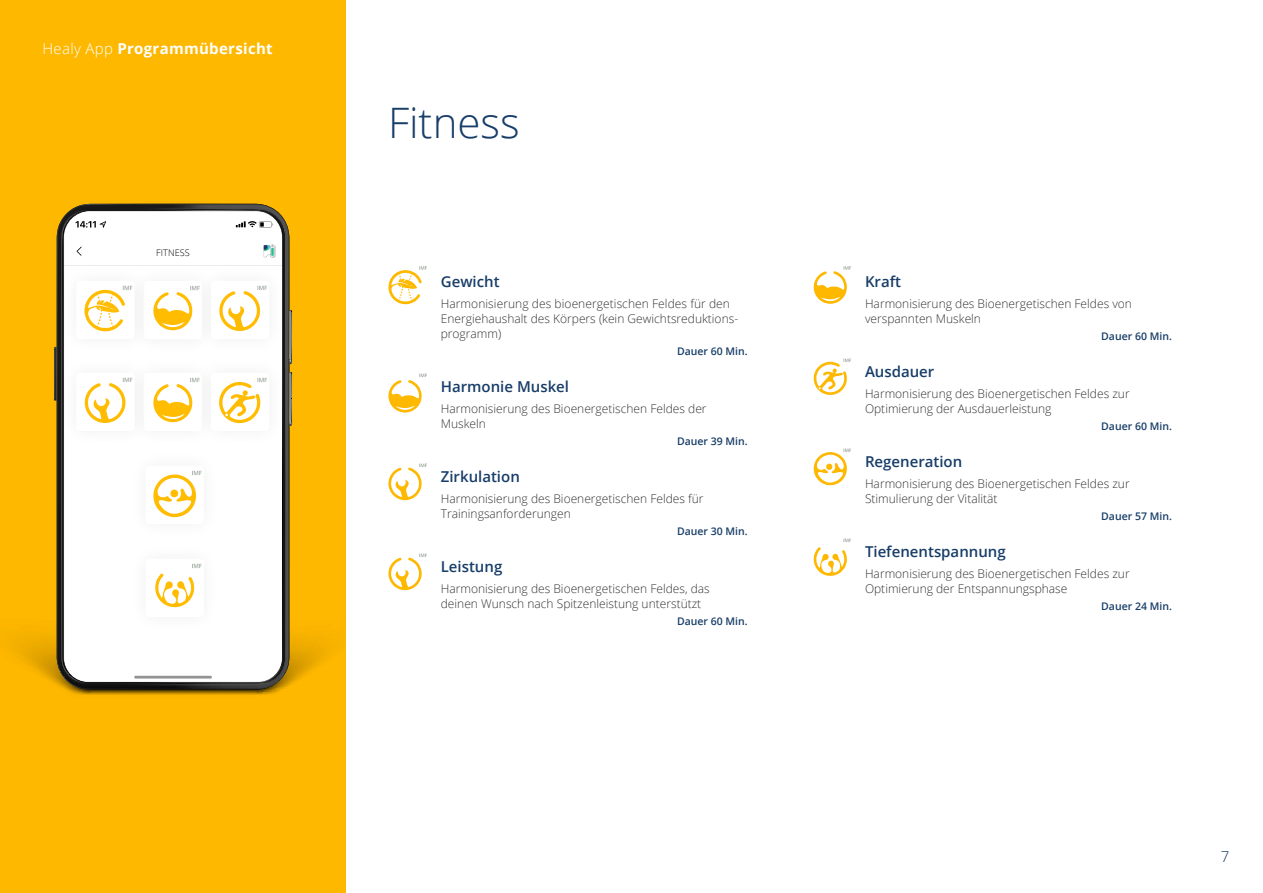
<style>
.page{position:relative;width:1263px;height:893px;background:#fff}
.page>*{position:absolute;margin:0;border:0;box-sizing:border-box;transform-origin:0 0}
.t1{font:300 42px "Open Sans";color:#173d68}
.t2{font:600 15px "Open Sans";color:#173d68}
.t3{font:700 15px "Open Sans";letter-spacing:.02em;color:#fff}
.t4{font:300 15px "Open Sans";color:#173d68}
.t5{font:300 12px/15px "Open Sans";color:#333}
.t6{font:600 10.5px "Open Sans";color:#173d68}
.t7{font:300 9.15px "Open Sans";letter-spacing:.01em;color:#000}
.s1{font-weight:300}
</style>
<div class="page">
<div style="left:0;top:0;width:345px;height:893px;background:#feb800"></div>
<svg style="left:15px;top:603px;width:314px;height:93px"></svg>
<svg style="left:57px;top:204px;width:232px;height:485px"></svg>
<div style="left:64px;top:211px;width:218px;height:471px;background:#fff;border-radius:25px"></div>
<svg style="left:77px;top:247px;width:5px;height:9px"></svg>
<svg style="left:76px;top:221px;width:30px;height:7px"></svg>
<svg style="left:236px;top:221px;width:37px;height:7px"></svg>
<svg style="left:264px;top:245px;width:11px;height:12px"></svg>
<svg style="left:157px;top:292px;width:31px;height:38px"></svg>
<svg style="left:157px;top:384px;width:31px;height:38px"></svg>
<img style="left:54px;top:362px;width:103px;height:92px">
<div style="left:76px;top:373px;width:59px;height:58px;background:#fff;border-radius:4px"></div>
<svg style="left:85px;top:378px;width:47px;height:45px"></svg>
<img style="left:188px;top:362px;width:104px;height:92px">
<div style="left:211px;top:373px;width:58px;height:58px;background:#fff;border-radius:4px"></div>
<svg style="left:219px;top:378px;width:48px;height:46px"></svg>
<img style="left:54px;top:258px;width:103px;height:104px">
<div style="left:76px;top:281px;width:59px;height:58px;background:#fff;border-radius:4px"></div>
<svg style="left:84px;top:286px;width:48px;height:46px"></svg>
<img style="left:188px;top:258px;width:104px;height:104px">
<div style="left:211px;top:281px;width:58px;height:58px;background:#fff;border-radius:4px"></div>
<svg style="left:219px;top:286px;width:48px;height:45px"></svg>
<img style="left:123px;top:443px;width:104px;height:11px">
<svg style="left:153px;top:471px;width:49px;height:46px"></svg>
<svg style="left:155px;top:574px;width:39px;height:33px"></svg>
<svg style="left:192px;top:564px;width:10px;height:4px"></svg>
<hr style="left:134px;top:676px;width:78px;height:3px;background:#939393">
<svg style="left:388px;top:266px;width:39px;height:38px"></svg>
<svg style="left:388px;top:374px;width:39px;height:38px"></svg>
<svg style="left:388px;top:464px;width:39px;height:36px"></svg>
<svg style="left:388px;top:554px;width:39px;height:36px"></svg>
<svg style="left:814px;top:266px;width:37px;height:38px"></svg>
<svg style="left:813px;top:359px;width:38px;height:36px"></svg>
<svg style="left:813px;top:449px;width:38px;height:36px"></svg>
<svg style="left:813px;top:539px;width:38px;height:37px"></svg>
<p class="t3" style="left:43px;top:38px;width:232px"><span class="s1">Healy App</span> Programmübersicht</p>
<p class="t7" style="left:156px;top:246px;width:35px">FITNESS</p>
<h1 class="t1" style="left:388px;top:94px;width:133px">Fitness</h1>
<p class="t2" style="left:441px;top:271px;width:60px">Gewicht</p>
<p class="t5" style="left:441px;top:295px;width:298px">Harmonisierung des bioenergetischen Feldes für den<br>Energiehaushalt des Körpers (kein Gewichtsreduktions&shy;programm)</p>
<p class="t6" style="left:677px;top:344px;width:72px">Dauer 60 Min.</p>
<p class="t2" style="left:441px;top:376px;width:130px">Harmonie Muskel</p>
<p class="t5" style="left:441px;top:400px;width:267px">Harmonisierung des Bioenergetischen Feldes der<br>Muskeln</p>
<p class="t6" style="left:677px;top:434px;width:72px">Dauer 39 Min.</p>
<p class="t2" style="left:441px;top:466px;width:81px">Zirkulation</p>
<p class="t5" style="left:441px;top:490px;width:264px">Harmonisierung des Bioenergetischen Feldes für<br>Trainingsanforderungen</p>
<p class="t6" style="left:677px;top:524px;width:72px">Dauer 30 Min.</p>
<p class="t2" style="left:441px;top:556px;width:63px">Leistung</p>
<p class="t5" style="left:441px;top:580px;width:271px">Harmonisierung des Bioenergetischen Feldes, das deinen Wunsch nach Spitzenleistung unterstützt</p>
<p class="t6" style="left:677px;top:614px;width:72px">Dauer 60 Min.</p>
<p class="t2" style="left:865px;top:271px;width:38px">Kraft</p>
<p class="t5" style="left:865px;top:295px;width:268px">Harmonisierung des Bioenergetischen Feldes von verspannten Muskeln</p>
<p class="t6" style="left:1101px;top:329px;width:72px">Dauer 60 Min.</p>
<p class="t2" style="left:865px;top:361px;width:71px">Ausdauer</p>
<p class="t5" style="left:865px;top:385px;width:266px">Harmonisierung des Bioenergetischen Feldes zur<br>Optimierung der Ausdauerleistung</p>
<p class="t6" style="left:1101px;top:419px;width:72px">Dauer 60 Min.</p>
<p class="t2" style="left:865px;top:451px;width:99px">Regeneration</p>
<p class="t5" style="left:865px;top:475px;width:266px">Harmonisierung des Bioenergetischen Feldes zur<br>Stimulierung der Vitalität</p>
<p class="t6" style="left:1101px;top:509px;width:72px">Dauer 57 Min.</p>
<p class="t2" style="left:865px;top:541px;width:142px">Tiefenentspannung</p>
<p class="t5" style="left:865px;top:565px;width:266px">Harmonisierung des Bioenergetischen Feldes zur<br>Optimierung der Entspannungsphase</p>
<p class="t6" style="left:1101px;top:599px;width:72px">Dauer 24 Min.</p>
<p class="t4" style="left:1221px;top:847px;width:10px">7</p>
</div>
